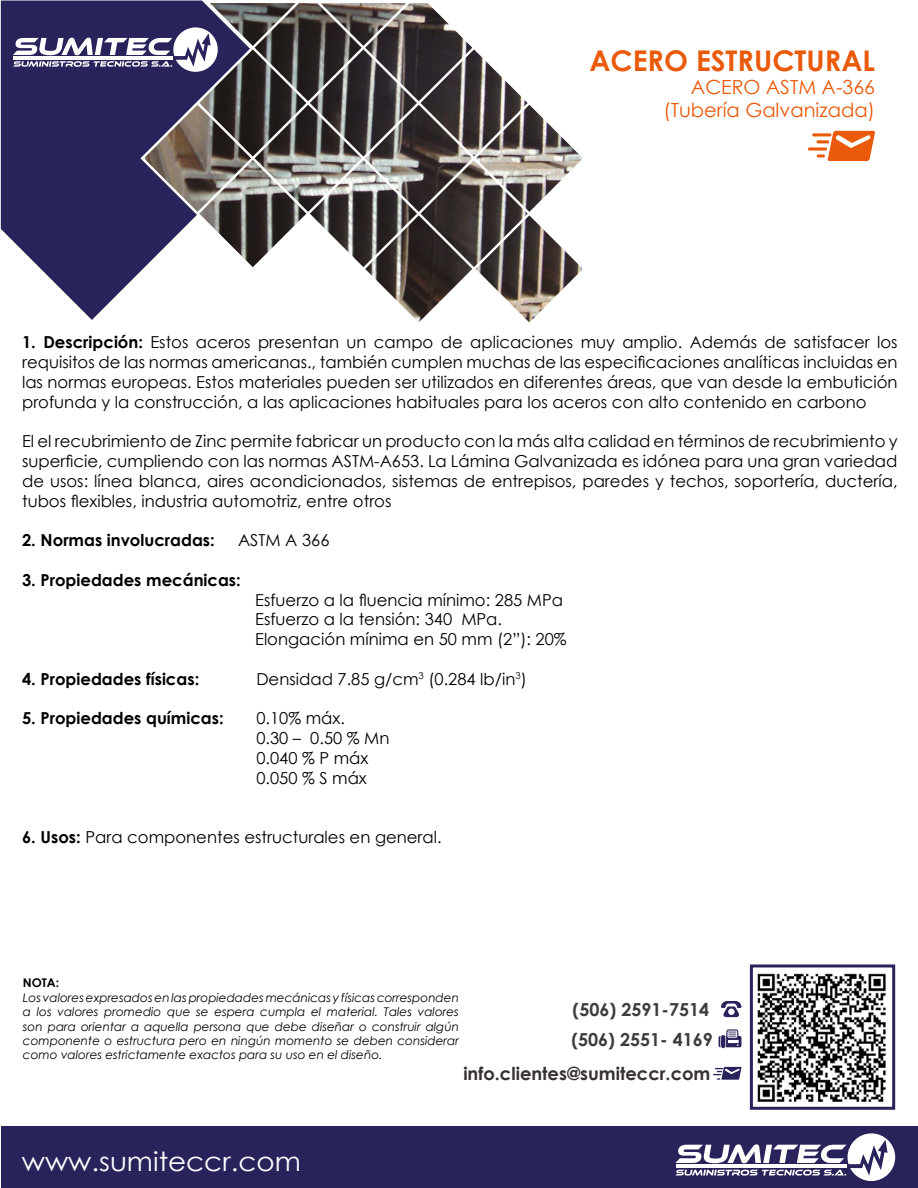
<style>
.page{position:relative;width:918px;height:1188px;background:#fff}
.page>*{position:absolute;margin:0;border:0;box-sizing:border-box;transform-origin:0 0}
.t1{font:700 28.5px "Century Gothic";color:#ea5a0b}
.t2{font:26.4px "Century Gothic";color:#fff;scale:1.05 1}
.t3{font:19.5px/23.4px "Century Gothic";color:#ea5a0b;text-align:right}
.t4{font:700 18px/29.4px "Century Gothic";color:#3c3c3b}
.t5{font:700 18px "Century Gothic";color:#373035}
.t6{font:16.5px/19.8px "Century Gothic";color:#000;text-align:justify}
.t7{font:700 16.5px "Century Gothic";color:#000}
.t8{font:italic 12px/14.4px "Century Gothic";color:#000;text-align:justify}
.t9{font:700 12px "Century Gothic";color:#000}
.s1{font-weight:700}
</style>
<div class="page">
<img style="left:749px;top:964px;width:137px;height:146px">
<div style="left:750px;top:964px;width:145px;height:146px;border:3px solid #29235c"></div>
<svg style="left:1px;top:1px;width:204px;height:319px;background:#474172"></svg>
<svg style="left:13px;top:27px;width:132px;height:45px"></svg>
<div style="left:1px;top:1126px;width:917px;height:62px;background:#29235c"></div>
<svg style="left:721px;top:1001px;width:21px;height:16px"></svg>
<svg style="left:719px;top:1029px;width:22px;height:19px"></svg>
<svg style="left:675px;top:1133px;width:220px;height:48px"></svg>
<img style="left:145px;top:3px;width:437px;height:320px">
<hr style="left:812px;top:133px;width:19px;height:3px;background:#ea5a0b;border-radius:2px">
<svg style="left:808px;top:147px;width:19px;height:4px"></svg>
<svg style="left:817px;top:131px;width:58px;height:30px"></svg>
<svg style="left:713px;top:1067px;width:29px;height:13px"></svg>
<h1 class="t1" style="left:589px;top:39px;width:287px">ACERO ESTRUCTURAL</h1>
<p class="t3" style="left:664px;top:75px;width:213px">ACERO ASTM A-366 (Tubería Galvanizada)</p>
<p class="t6" style="left:22px;top:332px;width:877px"><span class="s1">1. Descripción:</span> Estos aceros presentan un campo de aplicaciones muy amplio. Además de satisfacer los requisitos de las normas americanas., también cumplen muchas de las especificaciones analíticas incluidas en las normas europeas. Estos materiales pueden ser utilizados en diferentes áreas, que van desde la embutición profunda y la construcción, a las aplicaciones habituales para los aceros con alto contenido en carbono</p>
<p class="t6" style="left:22px;top:431px;width:877px">El el recubrimiento de Zinc permite fabricar un producto con la más alta calidad en términos de recubrimiento y superficie, cumpliendo con las normas ASTM-A653. La Lámina Galvanizada es idónea para una gran variedad de usos: línea blanca, aires acondicionados, sistemas de entrepisos, paredes y techos, soportería, ductería, tubos flexibles, industria automotriz, entre otros</p>
<p class="t7" style="left:22px;top:528px;width:194px">2. Normas involucradas:</p>
<p class="t6" style="left:238px;top:530px;width:93px">ASTM A 366</p>
<p class="t7" style="left:22px;top:567px;width:220px">3. Propiedades mecánicas:</p>
<p class="t6" style="left:255px;top:589px;width:313px;text-align:left">Esfuerzo a la fluencia mínimo: 285 MPa<br>Esfuerzo a la tensión: 340 MPa.<br>Elongación mínima en 50 mm (2”): 20%</p>
<p class="t7" style="left:22px;top:666px;width:179px">4. Propiedades físicas:</p>
<p class="t6" style="left:256px;top:669px;width:272px">Densidad 7.85 g/cm<sup>3</sup> (0.284 lb/in<sup>3</sup>)</p>
<p class="t7" style="left:22px;top:706px;width:203px">5. Propiedades químicas:</p>
<p class="t6" style="left:256px;top:708px;width:135px;text-align:left">0.10% máx.<br>0.30 – 0.50 % Mn<br>0.040 % P máx<br>0.050 % S máx</p>
<p class="t6" style="left:22px;top:827px;width:421px"><span class="s1">6. Usos:</span> Para componentes estructurales en general.</p>
<p class="t9" style="left:23px;top:974px;width:38px">NOTA:</p>
<p class="t8" style="left:23px;top:990px;width:438px">Los valores expresados en las propiedades mecánicas y físicas corresponden a los valores promedio que se espera cumpla el material. Tales valores son para orientar a aquella persona que debe diseñar o construir algún componente o estructura pero en ningún momento se deben considerar como valores estrictamente exactos para su uso en el diseño.</p>
<p class="t4" style="left:571px;top:994px;width:143px">(506) 2591-7514 (506) 2551- 4169</p>
<h2 class="t2" style="left:22px;top:1143px;width:267px">www.sumiteccr.com</h2>
<p class="t5" style="left:463px;top:1059px;width:249px">info.clientes@sumiteccr.com</p>
</div>
